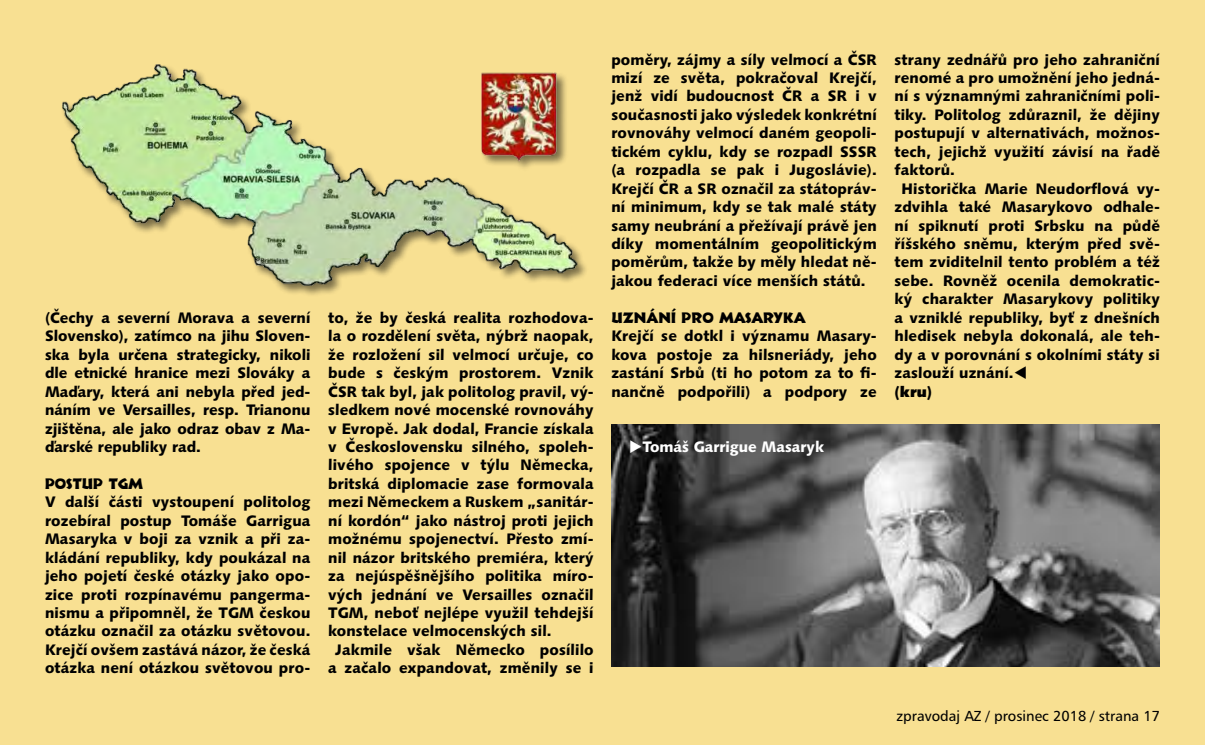
<style>
.page{position:relative;width:1205px;height:745px;background:#fff}
.page>*{position:absolute;margin:0;border:0;box-sizing:border-box;transform-origin:0 0}
.t1{font:15.25px/18.4px "Humanist 531 AT Black A";letter-spacing:.01em;color:#000;text-align:justify}
.t2{font:15.25px "Informal 011 AT";color:#000}
.t3{font:15.25px "Humanist 531 AT Black A";color:#fff}
.t4{font:15.25px "Humanist 531 AT Ultra Black A";color:#000}
.t5{font:14.5px "Humanist 777 AT Roman B";color:#000}
</style>
<div class="page">
<div style="left:0;top:0;width:1205px;height:744px;background:#f8e092"></div>
<img style="left:62px;top:64px;width:524px;height:228px">
<img style="left:611px;top:424px;width:549px;height:242px">
<p class="t1" style="left:45px;top:308px;width:267px">(Čechy a severní Morava a severní Slovensko), zatímco na jihu Sloven&shy;ska byla určena strategicky, nikoli dle etnické hranice mezi Slováky a Maďary, která ani nebyla před jed&shy;náním ve Versailles, resp. Trianonu zjištěna, ale jako odraz obav z Ma&shy;ďarské republiky rad.</p>
<p class="t2" style="left:45px;top:474px;width:99px">POSTUP TGM</p>
<p class="t1" style="left:45px;top:492px;width:267px">V další části vystoupení politolog rozebíral postup Tomáše Garrigua Masaryka v boji za vznik a při za&shy;kládání republiky, kdy poukázal na jeho pojetí české otázky jako opo&shy;zice proti rozpínavému pangerma&shy;nismu a připomněl, že TGM českou otázku označil za otázku světovou.<br>Krejčí ovšem zastává názor, že česká otázka není otázkou světovou pro-</p>
<p class="t1" style="left:328px;top:308px;width:267px">to, že by česká realita rozhodova-</p>
<p class="t1" style="left:328px;top:326px;width:267px">la o rozdělení světa, nýbrž naopak,</p>
<p class="t1" style="left:328px;top:345px;width:267px">že rozložení sil velmocí určuje, co</p>
<p class="t1" style="left:328px;top:363px;width:267px">bude s českým prostorem. Vznik</p>
<p class="t1" style="left:328px;top:381px;width:267px">ČSR tak byl, jak politolog pravil, vý-</p>
<p class="t1" style="left:328px;top:400px;width:267px">sledkem nové mocenské rovnováhy</p>
<p class="t1" style="left:328px;top:418px;width:267px">v Evropě. Jak dodal, Francie získala</p>
<p class="t1" style="left:328px;top:437px;width:267px">v Československu silného, spoleh-</p>
<p class="t1" style="left:328px;top:455px;width:267px">livého spojence v týlu Německa,</p>
<p class="t1" style="left:328px;top:473px;width:267px">britská diplomacie zase formovala</p>
<p class="t1" style="left:328px;top:492px;width:267px">mezi Německem a Ruskem „sanitár-</p>
<p class="t1" style="left:328px;top:510px;width:267px">ní kordón“ jako nástroj proti jejich</p>
<p class="t1" style="left:328px;top:529px;width:267px">možnému spojenectví. Přesto zmí-</p>
<p class="t1" style="left:328px;top:547px;width:267px">nil názor britského premiéra, který</p>
<p class="t1" style="left:328px;top:566px;width:267px">za nejúspěšnějšího politika míro-</p>
<p class="t1" style="left:328px;top:584px;width:267px">vých jednání ve Versailles označil</p>
<p class="t1" style="left:328px;top:602px;width:267px">TGM, neboť nejlépe využil tehdejší</p>
<p class="t1" style="left:328px;top:621px;width:225px">konstelace velmocenských sil.</p>
<p class="t1" style="left:335px;top:639px;width:260px">Jakmile však Německo posílilo</p>
<p class="t1" style="left:328px;top:658px;width:267px">a začalo expandovat, změnily se i</p>
<p class="t1" style="left:611px;top:50px;width:267px">poměry, zájmy a síly velmocí a ČSR mizí ze světa, pokračoval Krejčí, jenž vidí budoucnost ČR a SR i v současnosti jako výsledek konkrétní rovnováhy velmocí daném geopoli&shy;tickém cyklu, kdy se rozpadl SSSR (a rozpadla se pak i Jugoslávie).<br>Krejčí ČR a SR označil za státopráv&shy;ní minimum, kdy se tak malé státy samy neubrání a přežívají právě jen díky momentálním geopolitickým poměrům, takže by měly hledat ně&shy;jakou federaci více menších států.</p>
<p class="t2" style="left:611px;top:308px;width:196px">UZNÁNÍ PRO MASARYKA</p>
<p class="t1" style="left:611px;top:326px;width:267px">Krejčí se dotkl i významu Masary&shy;kova postoje za hilsneriády, jeho zastání Srbů (ti ho potom za to fi&shy;nančně podpořili) a podpory ze</p>
<p class="t3" style="left:629px;top:436px;width:197px">◆Tomáš Garrigue Masaryk</p>
<p class="t1" style="left:894px;top:50px;width:267px">strany zednářů pro jeho zahraniční</p>
<p class="t1" style="left:894px;top:68px;width:267px">renomé a pro umožnění jeho jedná-</p>
<p class="t1" style="left:894px;top:87px;width:267px">ní s významnými zahraničními poli-</p>
<p class="t1" style="left:894px;top:105px;width:267px">tiky. Politolog zdůraznil, že dějiny</p>
<p class="t1" style="left:894px;top:123px;width:267px">postupují v alternativách, možnos-</p>
<p class="t1" style="left:894px;top:142px;width:267px">tech, jejichž využití závisí na řadě</p>
<p class="t1" style="left:894px;top:160px;width:62px">faktorů.</p>
<p class="t1" style="left:901px;top:179px;width:260px">Historička Marie Neudorflová vy-</p>
<p class="t1" style="left:894px;top:197px;width:267px">zdvihla také Masarykovo odhale-</p>
<p class="t1" style="left:894px;top:216px;width:267px">ní spiknutí proti Srbsku na půdě</p>
<p class="t1" style="left:894px;top:234px;width:267px">říšského sněmu, kterým před svě-</p>
<p class="t1" style="left:894px;top:252px;width:267px">tem zviditelnil tento problém a též</p>
<p class="t1" style="left:894px;top:271px;width:267px">sebe. Rovněž ocenila demokratic-</p>
<p class="t1" style="left:894px;top:289px;width:267px">ký charakter Masarykovy politiky</p>
<p class="t1" style="left:894px;top:308px;width:267px">a vzniklé republiky, byť z dnešních</p>
<p class="t1" style="left:894px;top:326px;width:267px">hledisek nebyla dokonalá, ale teh-</p>
<p class="t1" style="left:894px;top:345px;width:267px">dy a v porovnání s okolními státy si</p>
<p class="t1" style="left:894px;top:363px;width:134px">zaslouží uznání.▼</p>
<p class="t4" style="left:894px;top:381px;width:39px">(kru)</p>
<p class="t5" style="left:896px;top:706px;width:265px">zpravodaj AZ / prosinec 2018 / strana 17</p>
</div>
